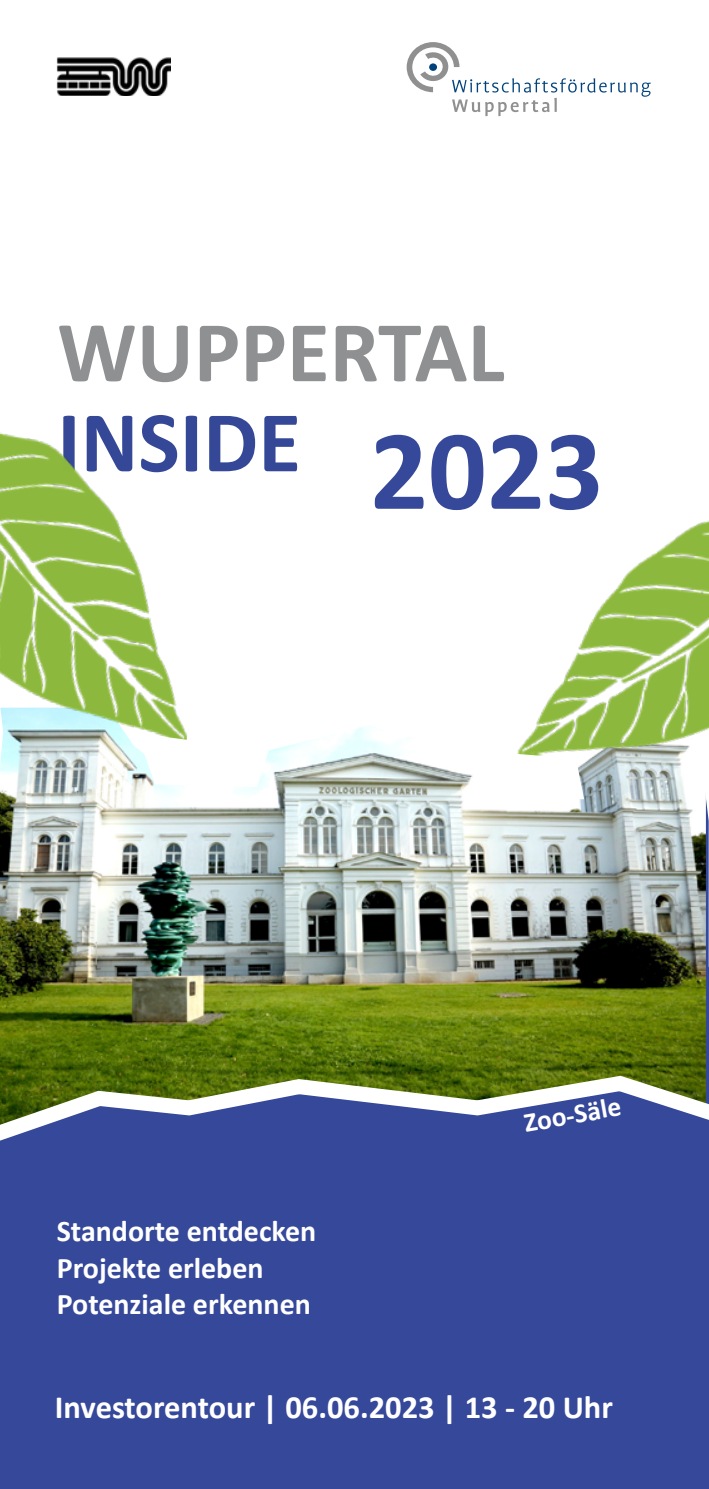
<style>
.page{position:relative;width:709px;height:1489px;background:#fff}
.page>*{position:absolute;margin:0;border:0;box-sizing:border-box;transform-origin:0 0}
.t1{font:700 87.5px/90px "Calibri";color:#8f9092}
.t2{font:700 32.5px "Calibri";color:#fff}
.t3{font:700 30px/36px "Calibri";color:#fff}
.t4{font:700 27.5px "Calibri";color:#fff}
.s1{color:#354898}
.s2{font-size:115px;color:#364899}
</style>
<div class="page">
<img style="left:57px;top:57px;width:113px;height:39px">
<svg style="left:406px;top:42px;width:244px;height:74px"></svg>
<div style="left:0;top:1166px;width:709px;height:322px;background:#364899"></div>
<img style="left:0;top:726px;width:709px;height:440px">
<img style="left:517px;top:521px;width:192px;height:248px">
<img style="left:0;top:432px;width:226px;height:307px">
<h1 class="t1" style="left:57px;top:306px;width:547px">WUPPERTAL<br><span class="s1">INSIDE</span> <span class="s2">2023</span></h1>
<p class="t3" style="left:57px;top:1212px;width:261px">Standorte entdecken<br>Projekte erleben<br>Potenziale erkennen</p>
<p class="t4" style="left:521px;top:1103px;width:99px;rotate:-10deg">Zoo-Säle</p>
<p class="t2" style="left:55px;top:1383px;width:559px">Investorentour | 06.06.2023 | 13 - 20 Uhr</p>
</div>
